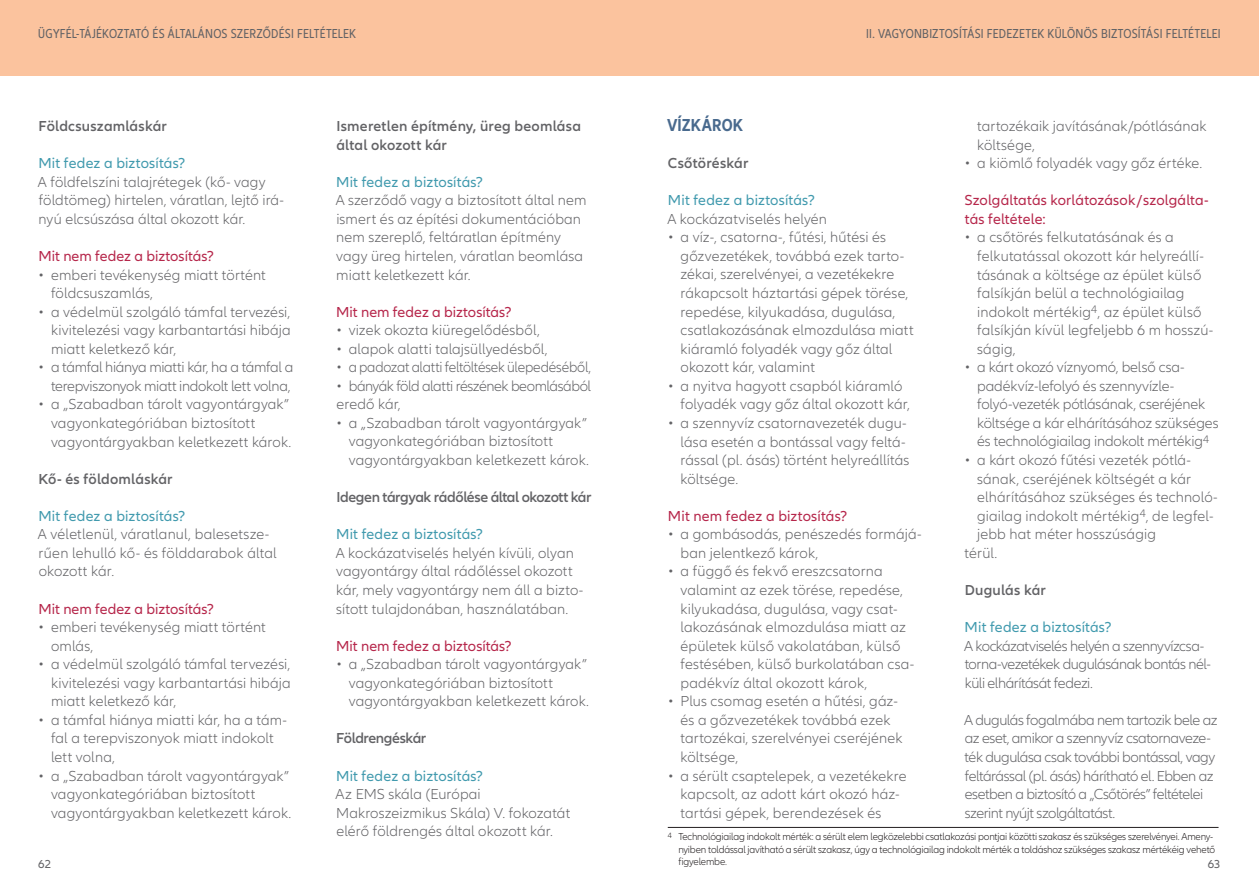
<style>
.page{position:relative;width:1259px;height:893px;background:#fff}
.page>*{position:absolute;margin:0;border:0;box-sizing:border-box;transform-origin:0 0}
.t1{font:700 condensed 18px "Allianz Neo";letter-spacing:.01em;color:#496a8e}
.t2{font:300 15px/18.6px "Allianz Neo";letter-spacing:.005em;color:#636366}
.t3{font:300 15px/18.6px "Allianz Neo";letter-spacing:-.035em;color:#636366}
.t4{font:15px/18.6px "Allianz Neo";letter-spacing:.005em;color:#b6274b}
.t5{font:15px "Allianz Neo";letter-spacing:.01em;color:#419aae}
.t6{font:600 15px/18.6px "Allianz Neo";letter-spacing:.01em;color:#636366}
.t7{font:300 15px/18.6px "Allianz Neo";letter-spacing:-.025em;color:#636366;text-align:right}
.t8{font:600 15px "Allianz Neo";letter-spacing:-.03em;color:#636366}
.t9{font:300 15px/18.6px "Allianz Neo";letter-spacing:-.03em;color:#636366}
.t10{font:300 15px "Allianz Neo";letter-spacing:-.015em;color:#636366}
.t11{font:condensed 13.5px "Allianz Neo";letter-spacing:.015em;color:#636366}
.t12{font:12px "Allianz Neo";color:#636366}
.t13{font:300 10.5px/12.6px "Allianz Neo";letter-spacing:-.02em;color:#231f20}
</style>
<div class="page">
<div style="left:0;top:0;width:629px;height:75px;background:#fbc39e"></div>
<hr style="left:668px;top:827px;width:550px;height:1px;background:#231f20">
<div style="left:629px;top:0;width:630px;height:75px;background:#fbc39e"></div>
<p class="t11" style="left:38px;top:26px;width:319px">ÜGYFÉL-TÁJÉKOZTATÓ ÉS ÁLTALÁNOS SZERZŐDÉSI FELTÉTELEK</p>
<p class="t11" style="left:866px;top:26px;width:356px">II. VAGYONBIZTOSÍTÁSI FEDEZETEK KÜLÖNÖS BIZTOSÍTÁSI FELTÉTELEI</p>
<p class="t1" style="left:667px;top:115px;width:78px">VÍZKÁROK</p>
<p class="t6" style="left:668px;top:154px;width:82px">Csőtöréskár</p>
<p class="t5" style="left:668px;top:192px;width:148px">Mit fedez a biztosítás?</p>
<p class="t2" style="left:667px;top:210px;width:161px">A kockázatviselés helyén</p>
<p class="t2" style="left:680px;top:229px;width:235px;text-indent:-13px">• a víz-, csatorna-, fűtési, hűtési és gőzvezetékek, továbbá ezek tarto&shy;zékai, szerelvényei, a vezetékekre rákapcsolt háztartási gépek törése, repedése, kilyukadása, dugulása, csatlakozásának elmozdulása miatt kiáramló folyadék vagy gőz által okozott kár, valamint</p>
<p class="t2" style="left:680px;top:377px;width:231px;text-indent:-13px">• a nyitva hagyott csapból kiáramló folyadék vagy gőz által okozott kár,</p>
<p class="t2" style="left:680px;top:414px;width:230px;text-indent:-13px">• a szennyvíz csatornavezeték dugu&shy;lása esetén a bontással vagy feltá&shy;rással (pl. ásás) történt helyreállítás költsége.</p>
<p class="t4" style="left:668px;top:507px;width:181px">Mit nem fedez a biztosítás?</p>
<p class="t2" style="left:680px;top:525px;width:242px;text-indent:-13px">• a gombásodás, penészedés formájá&shy;ban jelentkező károk,</p>
<p class="t2" style="left:680px;top:563px;width:235px;text-indent:-13px">• a függő és fekvő ereszcsatorna valamint az ezek törése, repedése, kilyukadása, dugulása, vagy csat&shy;lakozásának elmozdulása miatt az épületek külső vakolatában, külső festésében, külső burkolatában csa&shy;padékvíz által okozott károk,</p>
<p class="t2" style="left:680px;top:692px;width:224px;text-indent:-13px">• Plus csomag esetén a hűtési, gáz&shy;és a gőzvezetékek továbbá ezek tartozékai, szerelvényei cseréjének költsége,</p>
<p class="t2" style="left:680px;top:767px;width:228px;text-indent:-13px">• a sérült csaptelepek, a vezetékekre kapcsolt, az adott kárt okozó ház&shy;tartási gépek, berendezések és</p>
<p class="t13" style="left:678px;top:831px;width:538px;text-indent:-11px"><sup>4</sup> Technológiailag indokolt mérték: a sérült elem legközelebbi csatlakozási pontjai közötti szakasz és szükséges szerelvényei. Amen - nyiben toldással javítható a sérült szakasz, úgy a technológiailag indokolt mérték a toldáshoz szükséges szakasz mértékéig vehető figyelembe.</p>
<p class="t6" style="left:39px;top:117px;width:130px">Földcsuszamláskár</p>
<p class="t5" style="left:38px;top:155px;width:148px">Mit fedez a biztosítás?</p>
<p class="t2" style="left:38px;top:173px;width:248px">A földfelszíni talajrétegek (kő- vagy földtömeg) hirtelen, váratlan, lejtő irá&shy;nyú elcsúszása által okozott kár.</p>
<p class="t4" style="left:38px;top:247px;width:177px">Mit nem fedez a biztosítás?</p>
<p class="t2" style="left:51px;top:266px;width:216px;text-indent:-13px">• emberi tevékenység miatt történt földcsuszamlás,</p>
<p class="t2" style="left:51px;top:303px;width:241px;text-align:justify;text-indent:-13px">• a védelmül szolgáló támfal tervezési, kivitelezési vagy karbantartási hibája miatt keletkező kár,</p>
<p class="t7" style="left:38px;top:358px;width:256px">• a támfal hiánya miatti kár, ha a támfal a terepviszonyok miatt indokolt lett volna,</p>
<p class="t2" style="left:51px;top:396px;width:242px;text-indent:-13px">• a „Szabadban tárolt vagyontárgyak” vagyonkategóriában biztosított vagyontárgyakban keletkezett károk.</p>
<p class="t6" style="left:39px;top:470px;width:136px">Kő- és földomláskár</p>
<p class="t5" style="left:38px;top:507px;width:148px">Mit fedez a biztosítás?</p>
<p class="t2" style="left:38px;top:525px;width:240px">A véletlenül, váratlanul, balesetsze&shy;rűen lehulló kő- és földdarabok által okozott kár.</p>
<p class="t4" style="left:38px;top:600px;width:177px">Mit nem fedez a biztosítás?</p>
<p class="t2" style="left:51px;top:618px;width:216px;text-indent:-13px">• emberi tevékenység miatt történt omlás,</p>
<p class="t2" style="left:51px;top:655px;width:241px;text-align:justify;text-indent:-13px">• a védelmül szolgáló támfal tervezési, kivitelezési vagy karbantartási hibája miatt keletkező kár,</p>
<p class="t2" style="left:51px;top:711px;width:237px;text-indent:-13px">• a támfal hiánya miatti kár, ha a tám&shy;fal a terepviszonyok miatt indokolt lett volna,</p>
<p class="t2" style="left:51px;top:767px;width:242px;text-indent:-13px">• a „Szabadban tárolt vagyontárgyak” vagyonkategóriában biztosított vagyontárgyakban keletkezett károk.</p>
<p class="t2" style="left:977px;top:117px;width:231px">tartozékaik javításának/pótlásának költsége,</p>
<p class="t2" style="left:964px;top:154px;width:239px">• a kiömlő folyadék vagy gőz értéke.</p>
<p class="t4" style="left:964px;top:191px;width:246px">Szolgáltatás korlátozások/szolgálta&shy;tás feltétele:</p>
<p class="t2" style="left:977px;top:229px;width:238px;text-indent:-13px">• a csőtörés felkutatásának és a felkutatással okozott kár helyreállí&shy;tásának a költsége az épület külső falsíkján belül a technológiailag indokolt mértékig<sup>4</sup>, az épület külső falsíkján kívül legfeljebb 6 m hosszú&shy;ságig,</p>
<p class="t2" style="left:977px;top:358px;width:243px;text-indent:-13px">• a kárt okozó víznyomó, belső csa&shy;padékvíz-lefolyó és szennyvízle&shy;folyó-vezeték pótlásának, cseréjének költsége a kár elhárításához szükséges és technológiailag indokolt mértékig<sup>4</sup></p>
<p class="t2" style="left:964px;top:451px;width:228px">• a kárt okozó fűtési vezeték pótlá-</p>
<p class="t2" style="left:977px;top:470px;width:215px">sának, cseréjének költségét a kár</p>
<p class="t2" style="left:977px;top:488px;width:242px">elhárításához szükséges és technoló-</p>
<p class="t2" style="left:977px;top:507px;width:238px">giailag indokolt mértékig<sup>4</sup>, de legfel-</p>
<p class="t2" style="left:977px;top:525px;width:180px">jebb hat méter hosszúságig</p>
<p class="t2" style="left:964px;top:544px;width:34px">térül.</p>
<p class="t6" style="left:964px;top:581px;width:83px">Dugulás kár</p>
<p class="t5" style="left:964px;top:618px;width:148px">Mit fedez a biztosítás?</p>
<p class="t3" style="left:964px;top:637px;width:248px">A kockázatviselés helyén a szennyvízcsa&shy;torna-vezetékek dugulásának bontás nél&shy;küli elhárítását fedezi.</p>
<p class="t3" style="left:964px;top:711px;width:255px">A dugulás fogalmába nem tartozik bele az az eset, amikor a szennyvíz csatornaveze&shy;ték dugulása csak további bontással, vagy feltárással (pl. ásás) hárítható el. Ebben az esetben a biztosító a „Csőtörés” feltételei szerint nyújt szolgáltatást.</p>
<p class="t6" style="left:336px;top:117px;width:246px">Ismeretlen építmény, üreg beomlása által okozott kár</p>
<p class="t5" style="left:336px;top:173px;width:148px">Mit fedez a biztosítás?</p>
<p class="t2" style="left:336px;top:191px;width:252px">A szerződő vagy a biztosított által nem ismert és az építési dokumentációban nem szereplő, feltáratlan építmény vagy üreg hirtelen, váratlan beomlása miatt keletkezett kár.</p>
<p class="t4" style="left:336px;top:303px;width:177px">Mit nem fedez a biztosítás?</p>
<p class="t2" style="left:336px;top:321px;width:205px">• vizek okozta kiüregelődésből,</p>
<p class="t2" style="left:336px;top:340px;width:213px">• alapok alatti talajsüllyedésből,</p>
<p class="t10" style="left:336px;top:359px;width:257px">• a padozat alatti feltöltések ülepedéséből,</p>
<p class="t9" style="left:336px;top:377px;width:257px">• bányák föld alatti részének beomlásából eredő kár,</p>
<p class="t2" style="left:349px;top:414px;width:242px;text-indent:-13px">• a „Szabadban tárolt vagyontárgyak” vagyonkategóriában biztosított vagyontárgyakban keletkezett károk.</p>
<p class="t8" style="left:336px;top:488px;width:257px">Idegen tárgyak rádőlése által okozott kár</p>
<p class="t5" style="left:336px;top:526px;width:148px">Mit fedez a biztosítás?</p>
<p class="t2" style="left:336px;top:544px;width:249px">A kockázatviselés helyén kívüli, olyan vagyontárgy által rádőléssel okozott kár, mely vagyontárgy nem áll a bizto&shy;sított tulajdonában, használatában.</p>
<p class="t4" style="left:336px;top:637px;width:177px">Mit nem fedez a biztosítás?</p>
<p class="t2" style="left:349px;top:655px;width:242px;text-indent:-13px">• a „Szabadban tárolt vagyontárgyak” vagyonkategóriában biztosított vagyontárgyakban keletkezett károk.</p>
<p class="t8" style="left:336px;top:730px;width:91px">Földrengéskár</p>
<p class="t5" style="left:336px;top:767px;width:148px">Mit fedez a biztosítás?</p>
<p class="t2" style="left:336px;top:785px;width:236px">Az EMS skála (Európai<br>Makroszeizmikus Skála) V. fokozatát elérő földrengés által okozott kár.</p>
<p class="t12" style="left:38px;top:857px;width:14px">62</p>
<p class="t12" style="left:1207px;top:857px;width:14px">63</p>
</div>
